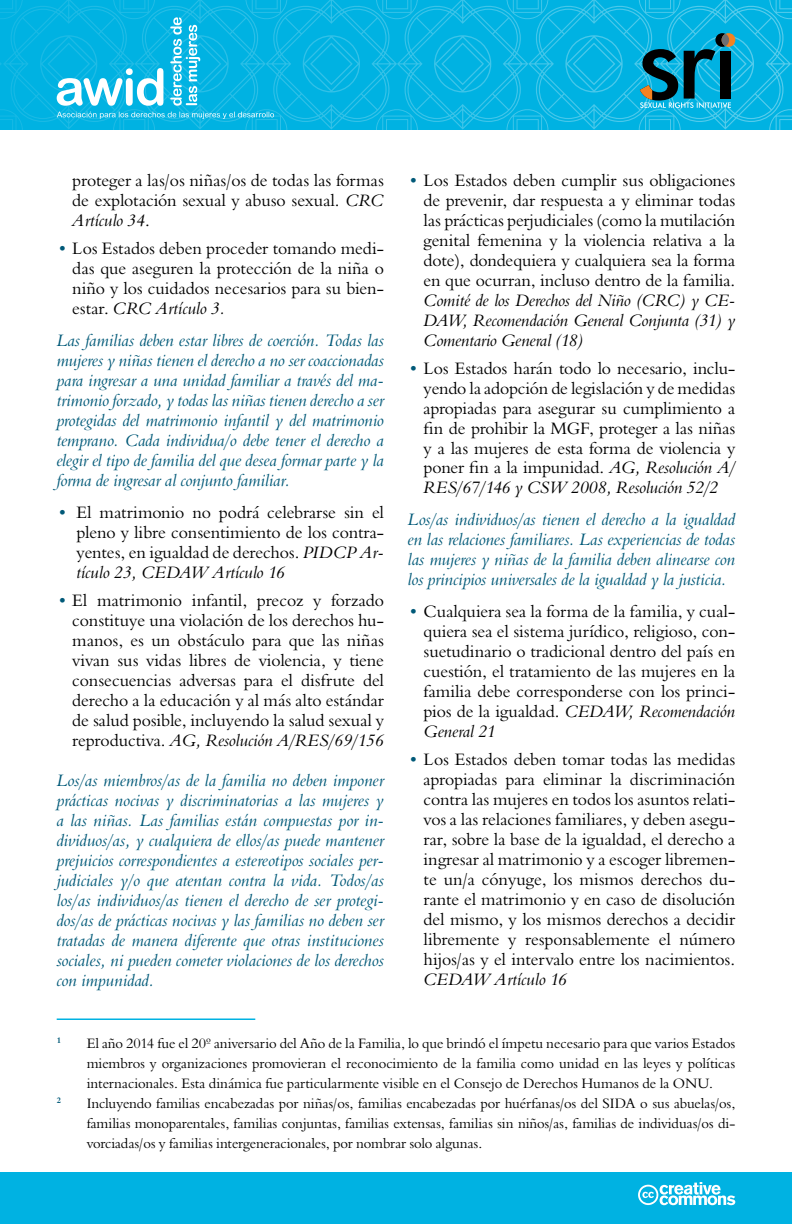
<style>
.page{position:relative;width:792px;height:1224px;background:#fff}
.page>*{position:absolute;margin:0;border:0;box-sizing:border-box;transform-origin:0 0}
.t1{font:17px/20px "Bergamo Std";letter-spacing:-.005em;color:#000;text-align:justify}
.t2{font:italic 17px/20px "Bergamo Std";color:#005978;text-align:justify}
.t3{font:italic 17px/20px "Bergamo Std";letter-spacing:-.005em;color:#000;text-align:justify}
.t4{font:14px/20px "Bergamo Std";letter-spacing:-.005em;color:#000;text-align:justify}
.t5{font:700 8.2px "Bergamo Std";color:#005978}
.s1{font-style:italic}
.s2{color:#005978}
</style>
<div class="page">
<div style="left:0;top:1172px;width:792px;height:52px;background:#00b2e2"></div>
<svg style="left:638px;top:1182px;width:97px;height:23px"></svg>
<svg style="left:0;top:0;width:792px;height:130px"></svg>
<hr style="left:57px;top:1018px;width:198px;height:2px;background:#00b2e2">
<p class="t1" style="left:72px;top:170px;width:313px">proteger a las/os niñas/os de todas las formas de explotación sexual y abuso sexual. <span class="s1">CRC Artículo 34</span>.</p>
<p class="t1" style="left:72px;top:238px;width:313px;text-indent:-16px"><span class="s2">•</span> Los Estados deben proceder tomando medi&shy;das que aseguren la protección de la niña o niño y los cuidados necesarios para su bien&shy;estar. <span class="s1">CRC Artículo 3.</span></p>
<p class="t2" style="left:57px;top:330px;width:329px">Las familias deben estar libres de coerción. Todas las mujeres y niñas tienen el derecho a no ser coaccionadas para ingresar a una unidad familiar a través del ma&shy;trimonio forzado, y todas las niñas tienen derecho a ser protegidas del matrimonio infantil y del matrimonio temprano. Cada individua/o debe tener el derecho a elegir el tipo de familia del que desea formar parte y la forma de ingresar al conjunto familiar.</p>
<p class="t1" style="left:77px;top:502px;width:309px;text-indent:-20px"><span class="s2">•</span> El matrimonio no podrá celebrarse sin el pleno y libre consentimiento de los contra&shy;yentes, en igualdad de derechos. <span class="s1">PIDCP Ar&shy;tículo 23, CEDAW Artículo 16</span></p>
<p class="t1" style="left:72px;top:590px;width:313px;text-indent:-16px"><span class="s2">•</span> El matrimonio infantil, precoz y forzado constituye una violación de los derechos hu&shy;manos, es un obstáculo para que las niñas vivan sus vidas libres de violencia, y tiene consecuencias adversas para el disfrute del derecho a la educación y al más alto estándar de salud posible, incluyendo la salud sexual y reproductiva. <span class="s1">AG, Resolución A/RES/69/156</span></p>
<p class="t2" style="left:57px;top:770px;width:329px">Los/as miembros/as de la familia no deben imponer prácticas nocivas y discriminatorias a las mujeres y a las niñas. Las familias están compuestas por in&shy;dividuos/as, y cualquiera de ellos/as puede mantener prejuicios correspondientes a estereotipos sociales per&shy;judiciales y/o que atentan contra la vida. Todos/as los/as individuos/as tienen el derecho de ser protegi&shy;dos/as de prácticas nocivas y las familias no deben ser tratadas de manera diferente que otras instituciones sociales, ni pueden cometer violaciones de los derechos con impunidad.</p>
<p class="t1" style="left:424px;top:170px;width:313px;text-indent:-16px"><span class="s2">•</span> Los Estados deben cumplir sus obligaciones de prevenir, dar respuesta a y eliminar todas las prácticas perjudiciales (como la mutilación genital femenina y la violencia relativa a la dote), dondequiera y cualquiera sea la forma en que ocurran, incluso dentro de la familia.</p>
<p class="t3" style="left:424px;top:290px;width:313px">Comité de los Derechos del Niño (CRC) y CE-DAW, Recomendación General Conjunta (31) y Comentario General (18)</p>
<p class="t1" style="left:424px;top:358px;width:313px;text-indent:-16px"><span class="s2">•</span> Los Estados harán todo lo necesario, inclu&shy;yendo la adopción de legislación y de medidas apropiadas para asegurar su cumplimiento a fin de prohibir la MGF, proteger a las niñas y a las mujeres de esta forma de violencia y poner fin a la impunidad. <span class="s1">AG, Resolución A/ RES/67/146 y CSW 2008, Resolución 52/2</span></p>
<p class="t2" style="left:408px;top:510px;width:329px">Los/as individuos/as tienen el derecho a la igualdad en las relaciones familiares. Las experiencias de todas las mujeres y niñas de la familia deben alinearse con los principios universales de la igualdad y la justicia.</p>
<p class="t1" style="left:424px;top:602px;width:313px;text-indent:-16px"><span class="s2">•</span> Cualquiera sea la forma de la familia, y cual&shy;quiera sea el sistema jurídico, religioso, con&shy;suetudinario o tradicional dentro del país en cuestión, el tratamiento de las mujeres en la familia debe corresponderse con los princi&shy;pios de la igualdad. <span class="s1">CEDAW, Recomendación General 21</span></p>
<p class="t1" style="left:424px;top:750px;width:313px;text-indent:-16px"><span class="s2">•</span> Los Estados deben tomar todas las medidas apropiadas para eliminar la discriminación contra las mujeres en todos los asuntos relati&shy;vos a las relaciones familiares, y deben asegu&shy;rar, sobre la base de la igualdad, el derecho a ingresar al matrimonio y a escoger libremen&shy;te un/a cónyuge, los mismos derechos du&shy;rante el matrimonio y en caso de disolución del mismo, y los mismos derechos a decidir libremente y responsablemente el número hijos/as y el intervalo entre los nacimientos.</p>
<p class="t3" style="left:424px;top:970px;width:145px">CEDAW Artículo 16</p>
<p class="t5" style="left:57px;top:1036px;width:6px">1</p>
<p class="t4" style="left:87px;top:1033px;width:650px">El año 2014 fue el 20º aniversario del Año de la Familia, lo que brindó el ímpetu necesario para que varios Estados miembros y organizaciones promovieran el reconocimiento de la familia como unidad en las leyes y políticas internacionales. Esta dinámica fue particularmente visible en el Consejo de Derechos Humanos de la ONU.</p>
<p class="t5" style="left:57px;top:1096px;width:6px">2</p>
<p class="t4" style="left:87px;top:1093px;width:650px">Incluyendo familias encabezadas por niñas/os, familias encabezadas por huérfanas/os del SIDA o sus abuelas/os, familias monoparentales, familias conjuntas, familias extensas, familias sin niños/as, familias de individuas/os di&shy;vorciadas/os y familias intergeneracionales, por nombrar solo algunas.</p>
</div>
